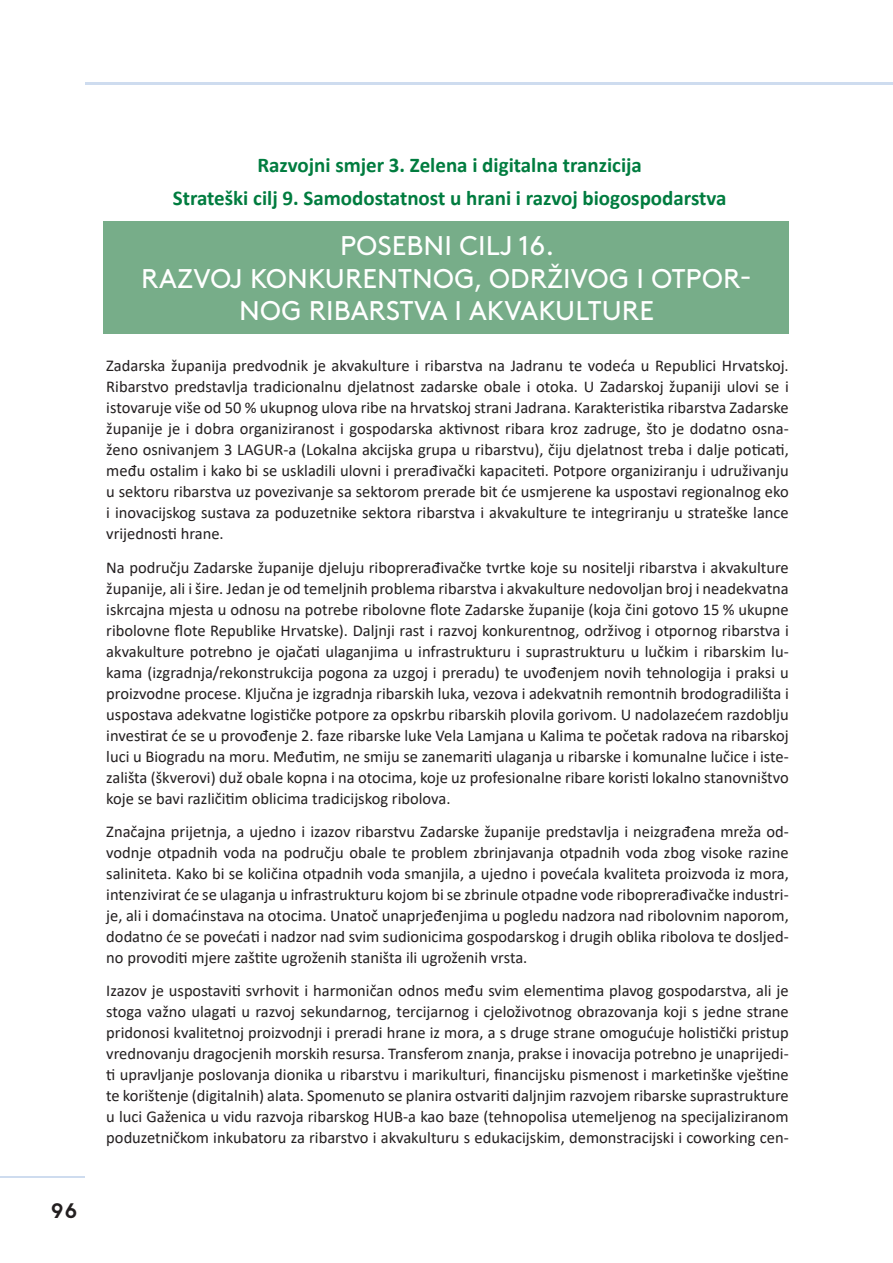
<style>
.page{position:relative;width:893px;height:1263px;background:#fff}
.page>*{position:absolute;margin:0;border:0;box-sizing:border-box;transform-origin:0 0}
.POseban_cilj{font:27px/32.4px "Brown";letter-spacing:.005em;color:#fff;text-align:center}
.tabela_mala{font:700 21px "Calibri";color:#007c3f}
.t1{font:700 21px "Brown";color:#231f20}
.tabela_mala-2{font:16.5px/21px "Calibri";color:#231f20;text-align:justify}
</style>
<div class="page">
<hr style="left:0;top:1176px;width:85px;height:2px;background:#7da3d5">
<hr style="left:85px;top:82px;width:808px;height:3px;background:#7da3d5">
<div style="left:104px;top:221px;width:685px;height:113px;background:#77ad89"></div>
<p class="t1" style="left:51px;top:1194px;width:28px">96</p>
<p class="tabela_mala" style="left:257px;top:150px;width:386px">Razvojni smjer 3. Zelena i digitalna tranzicija</p>
<p class="tabela_mala" style="left:173px;top:183px;width:555px">Strateški cilj 9. Samodostatnost u hrani i razvoj biogospodarstva</p>
<p class="POseban_cilj" style="left:340px;top:228px;width:216px">POSEBNI CILJ 16.</p>
<p class="POseban_cilj" style="left:141px;top:260px;width:612px">RAZVOJ KONKURENTNOG, ODRŽIVOG I OTPOR-<br>NOG RIBARSTVA I AKVAKULTURE</p>
<p class="tabela_mala-2" style="left:106px;top:355px;width:684px">Zadarska županija predvodnik je akvakulture i ribarstva na Jadranu te vodeća u Republici Hrvatskoj.<br>Ribarstvo predstavlja tradicionalnu djelatnost zadarske obale i otoka. U Zadarskoj županiji ulovi se i istovaruje više od 50 % ukupnog ulova ribe na hrvatskoj strani Jadrana. Karakteristika ribarstva Zadarske županije je i dobra organiziranost i gospodarska aktivnost ribara kroz zadruge, što je dodatno osna&shy;ženo osnivanjem 3 LAGUR-a (Lokalna akcijska grupa u ribarstvu), čiju djelatnost treba i dalje poticati, među ostalim i kako bi se uskladili ulovni i prerađivački kapaciteti. Potpore organiziranju i udruživanju u sektoru ribarstva uz povezivanje sa sektorom prerade bit će usmjerene ka uspostavi regionalnog eko i inovacijskog sustava za poduzetnike sektora ribarstva i akvakulture te integriranju u strateške lance vrijednosti hrane.</p>
<p class="tabela_mala-2" style="left:106px;top:556px;width:684px">Na području Zadarske županije djeluju riboprerađivačke tvrtke koje su nositelji ribarstva i akvakulture županije, ali i šire. Jedan je od temeljnih problema ribarstva i akvakulture nedovoljan broj i neadekvatna iskrcajna mjesta u odnosu na potrebe ribolovne flote Zadarske županije (koja čini gotovo 15 % ukupne ribolovne flote Republike Hrvatske). Daljnji rast i razvoj konkurentnog, održivog i otpornog ribarstva i akvakulture potrebno je ojačati ulaganjima u infrastrukturu i suprastrukturu u lučkim i ribarskim lu&shy;kama (izgradnja/rekonstrukcija pogona za uzgoj i preradu) te uvođenjem novih tehnologija i praksi u proizvodne procese. Ključna je izgradnja ribarskih luka, vezova i adekvatnih remontnih brodogradilišta i uspostava adekvatne logističke potpore za opskrbu ribarskih plovila gorivom. U nadolazećem razdoblju investirat će se u provođenje 2. faze ribarske luke Vela Lamjana u Kalima te početak radova na ribarskoj luci u Biogradu na moru. Međutim, ne smiju se zanemariti ulaganja u ribarske i komunalne lučice i iste&shy;zališta (škverovi) duž obale kopna i na otocima, koje uz profesionalne ribare koristi lokalno stanovništvo koje se bavi različitim oblicima tradicijskog ribolova.</p>
<p class="tabela_mala-2" style="left:106px;top:820px;width:684px">Značajna prijetnja, a ujedno i izazov ribarstvu Zadarske županije predstavlja i neizgrađena mreža od&shy;vodnje otpadnih voda na području obale te problem zbrinjavanja otpadnih voda zbog visoke razine saliniteta. Kako bi se količina otpadnih voda smanjila, a ujedno i povećala kvaliteta proizvoda iz mora, intenzivirat će se ulaganja u infrastrukturu kojom bi se zbrinule otpadne vode riboprerađivačke industri&shy;je, ali i domaćinstava na otocima. Unatoč unaprjeđenjima u pogledu nadzora nad ribolovnim naporom, dodatno će se povećati i nadzor nad svim sudionicima gospodarskog i drugih oblika ribolova te dosljed&shy;no provoditi mjere zaštite ugroženih staništa ili ugroženih vrsta.</p>
<p class="tabela_mala-2" style="left:106px;top:980px;width:684px">Izazov je uspostaviti svrhovit i harmoničan odnos među svim elementima plavog gospodarstva, ali je stoga važno ulagati u razvoj sekundarnog, tercijarnog i cjeloživotnog obrazovanja koji s jedne strane pridonosi kvalitetnoj proizvodnji i preradi hrane iz mora, a s druge strane omogućuje holistički pristup vrednovanju dragocjenih morskih resursa. Transferom znanja, prakse i inovacija potrebno je unaprijedi&shy;ti upravljanje poslovanja dionika u ribarstvu i marikulturi, financijsku pismenost i marketinške vještine te korištenje (digitalnih) alata. Spomenuto se planira ostvariti daljnjim razvojem ribarske suprastrukture u luci Gaženica u vidu razvoja ribarskog HUB-a kao baze (tehnopolisa utemeljenog na specijaliziranom poduzetničkom inkubatoru za ribarstvo i akvakulturu s edukacijskim, demonstracijski i coworking cen-</p>
</div>
